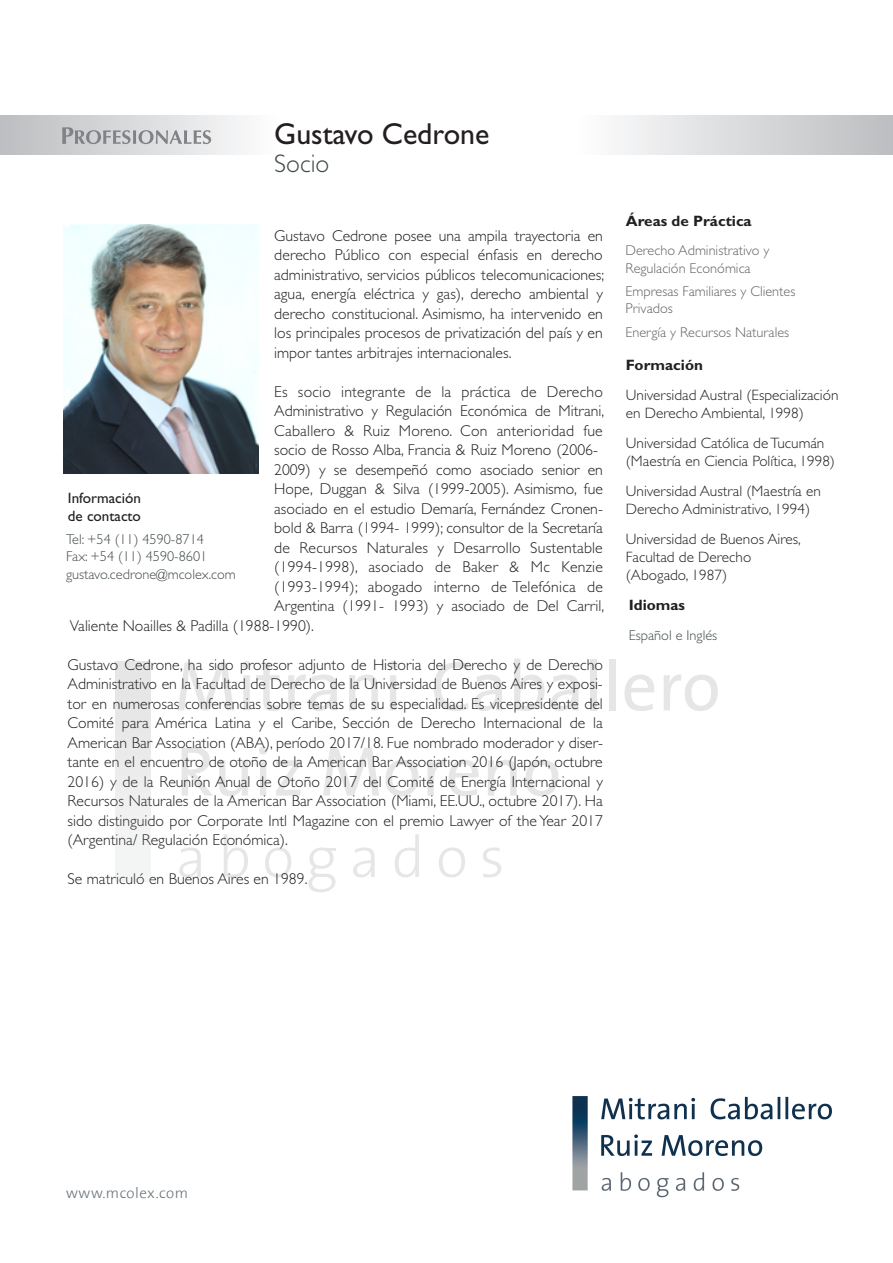
<style>
.page{position:relative;width:893px;height:1263px;background:#fff}
.page>*{position:absolute;margin:0;border:0;box-sizing:border-box;transform-origin:0 0}
.t1{font:30.3px "Gill Sans";color:#231f20}
.t2{font:300 25.5px "Gill Sans";color:#434b4c}
.t3{font:300 15.75px/19.5px "Gill Sans";color:#231f20;text-align:justify}
.t4{font:300 15px/18px "Gill Sans";color:#231f20}
.t5{font:700 15px "Gill Sans";color:#231f20}
.t6{font:15px/18px "Gill Sans";color:#231f20}
.t7{font:300 15px "The Sans";letter-spacing:.03em;color:#6a747b}
.t8{font:300 14.25px/17.1px "Gill Sans";color:#636366}
.t9{font:300 14.25px/17.1px "Gill Sans";color:#434b4c}
</style>
<div class="page">
<svg style="left:179px;top:847px;width:22px;height:30px"></svg>
<svg style="left:224px;top:834px;width:24px;height:43px"></svg>
<svg style="left:265px;top:847px;width:26px;height:30px"></svg>
<svg style="left:308px;top:847px;width:28px;height:45px"></svg>
<svg style="left:353px;top:847px;width:22px;height:30px"></svg>
<svg style="left:395px;top:834px;width:24px;height:43px"></svg>
<svg style="left:439px;top:847px;width:26px;height:30px"></svg>
<svg style="left:483px;top:847px;width:18px;height:30px"></svg>
<svg style="left:178px;top:662px;width:56px;height:48px"></svg>
<svg style="left:242px;top:661px;width:38px;height:50px"></svg>
<svg style="left:288px;top:674px;width:49px;height:37px"></svg>
<svg style="left:349px;top:674px;width:29px;height:36px"></svg>
<svg style="left:389px;top:661px;width:8px;height:49px"></svg>
<svg style="left:434px;top:662px;width:68px;height:49px"></svg>
<svg style="left:514px;top:659px;width:31px;height:52px"></svg>
<svg style="left:551px;top:674px;width:28px;height:37px"></svg>
<div style="left:591px;top:659px;width:6px;height:51px;background:#e6e6e6"></div>
<div style="left:609px;top:659px;width:6px;height:51px;background:#e6e6e6"></div>
<svg style="left:624px;top:674px;width:30px;height:37px"></svg>
<svg style="left:664px;top:674px;width:54px;height:37px"></svg>
<svg style="left:182px;top:747px;width:31px;height:49px"></svg>
<svg style="left:219px;top:760px;width:29px;height:36px"></svg>
<svg style="left:259px;top:746px;width:8px;height:50px"></svg>
<svg style="left:276px;top:760px;width:24px;height:36px"></svg>
<svg style="left:323px;top:748px;width:56px;height:48px"></svg>
<svg style="left:385px;top:760px;width:34px;height:36px"></svg>
<svg style="left:427px;top:760px;width:51px;height:36px"></svg>
<svg style="left:488px;top:760px;width:29px;height:36px"></svg>
<svg style="left:525px;top:760px;width:33px;height:36px"></svg>
<img style="left:572px;top:1096px;width:260px;height:102px">
<img style="left:63px;top:225px;width:196px;height:249px">
<div style="left:0;top:116px;width:280px;height:39px;background:linear-gradient(to right,#bcbdc0,#fdfdfe)"></div>
<div style="left:575px;top:116px;width:318px;height:39px;background:linear-gradient(to right,#fdfefe,#bcbdc0)"></div>
<svg style="left:62px;top:127px;width:149px;height:17px;background:#bcbdbf"></svg>
<div style="left:115px;top:662px;width:36px;height:219px;background:#ececec"></div>
<h1 class="t1" style="left:274px;top:116px;width:217px">Gustavo Cedrone</h1>
<h2 class="t2" style="left:274px;top:149px;width:57px">Socio</h2>
<p class="t3" style="left:274px;top:226px;width:331px">Gustavo Cedrone posee una ampila trayectoria en derecho Público con especial énfasis en derecho administrativo, servicios públicos telecomunicaciones; agua, energía eléctrica y gas), derecho ambiental y derecho constitucional. Asimismo, ha intervenido en los principales procesos de privatización del país y en impor tantes arbitrajes internacionales.</p>
<p class="t3" style="left:274px;top:382px;width:331px;text-align:left">Es socio integrante de la práctica de Derecho Administrativo y Regulación Económica de Mitrani, Caballero &amp; Ruiz Moreno. Con anterioridad fue socio de Rosso Alba, Francia &amp; Ruiz Moreno (2006- 2009) y se desempeñó como asociado senior en Hope, Duggan &amp; Silva (1999-2005). Asimismo, fue asociado en el estudio Demaría, Fernández Cronen&shy;bold &amp; Barra (1994- 1999); consultor de la Secretaría de Recursos Naturales y Desarrollo Sustentable (1994-1998), asociado de Baker &amp; Mc Kenzie (1993-1994); abogado interno de Telefónica de Argentina (1991- 1993) y asociado de Del Carril,</p>
<p class="t6" style="left:68px;top:489px;width:75px">Información de contacto</p>
<p class="t9" style="left:66px;top:531px;width:171px">Tel: +54 (11) 4590-8714<br>Fax: +54 (11) 4590-8601 gustavo.cedrone@mcolex.com</p>
<p class="t3" style="left:70px;top:616px;width:246px">Valiente Noailles &amp; Padilla (1988-1990).</p>
<p class="t3" style="left:68px;top:655px;width:537px">Gustavo Cedrone, ha sido profesor adjunto de Historia del Derecho y de Derecho Administrativo en la Facultad de Derecho de la Universidad de Buenos Aires y exposi&shy;tor en numerosas conferencias sobre temas de su especialidad. Es vicepresidente del Comité para América Latina y el Caribe, Sección de Derecho Internacional de la American Bar Association (ABA), período 2017/18. Fue nombrado moderador y diser&shy;tante en el encuentro de otoño de la American Bar Association 2016 (Japón, octubre 2016) y de la Reunión Anual de Otoño 2017 del Comité de Energía Internacional y Recursos Naturales de la American Bar Association (Miami, EE.UU., octubre 2017). Ha sido distinguido por Corporate Intl Magazine con el premio Lawyer of the Year 2017 (Argentina/ Regulación Económica).</p>
<p class="t3" style="left:68px;top:869px;width:241px">Se matriculó en Buenos Aires en 1989.</p>
<p class="t5" style="left:626px;top:212px;width:127px">Áreas de Práctica</p>
<p class="t8" style="left:625px;top:242px;width:145px">Derecho Administrativo y<br>Regulación Económica</p>
<p class="t8" style="left:625px;top:282px;width:171px">Empresas Familiares y Clientes<br>Privados</p>
<p class="t8" style="left:625px;top:324px;width:165px">Energía y Recursos Naturales</p>
<p class="t5" style="left:626px;top:356px;width:79px">Formación</p>
<p class="t4" style="left:626px;top:386px;width:214px">Universidad Austral (Especialización en Derecho Ambiental, 1998)</p>
<p class="t4" style="left:626px;top:434px;width:211px">Universidad Católica de Tucumán (Maestría en Ciencia Política, 1998)</p>
<p class="t4" style="left:626px;top:482px;width:196px">Universidad Austral (Maestría en<br>Derecho Administrativo, 1994)</p>
<p class="t4" style="left:626px;top:530px;width:177px">Universidad de Buenos Aires,<br>Facultad de Derecho (Abogado, 1987)</p>
<p class="t5" style="left:629px;top:596px;width:58px">Idiomas</p>
<p class="t9" style="left:629px;top:626px;width:90px">Español e Inglés</p>
<p class="t7" style="left:66px;top:1180px;width:123px">www.mcolex.com</p>
</div>
